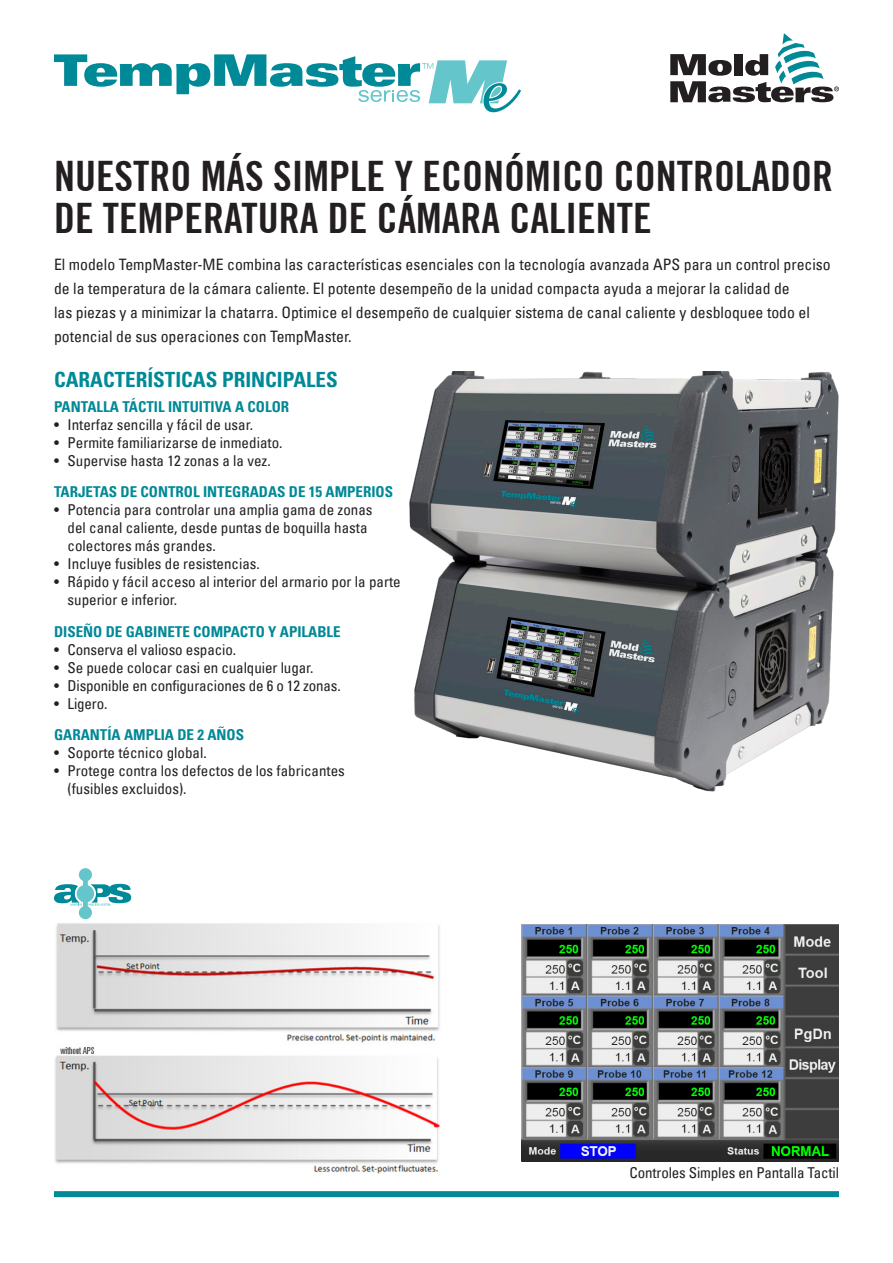
<style>
.page{position:relative;width:893px;height:1263px;background:#fff}
.page>*{position:absolute;margin:0;border:0;box-sizing:border-box;transform-origin:0 0}
.t1{font:700 condensed 42px/42px "Trade Gothic No.20";color:#231f20}
.sub_heads{font:21px "Univers Com 67 Bold Cond";color:#008996}
.green_intro_text{font:condensed 15.75px/24px "Univers Com 57";color:#231f20}
.body_text{font:condensed 15px/18px "Univers Com 57";color:#231f20}
.body_text-2{font:15px "Univers Com 67 Bold Cond";color:#008996}
</style>
<div class="page">
<div style="left:54px;top:1191px;width:785px;height:6px;background:#008996"></div>
<svg style="left:670px;top:33px;width:169px;height:69px"></svg>
<svg style="left:54px;top:54px;width:467px;height:58px"></svg>
<img style="left:522px;top:924px;width:317px;height:237px">
<img style="left:55px;top:923px;width:385px;height:251px">
<svg style="left:54px;top:868px;width:77px;height:51px"></svg>
<img style="left:409px;top:372px;width:430px;height:420px">
<p class="t1" style="left:54px;top:154px;width:781px">NUESTRO MÁS SIMPLE Y ECONÓMICO CONTROLADOR<br>DE TEMPERATURA DE CÁMARA CALIENTE</p>
<p class="green_intro_text" style="left:54px;top:252px;width:778px">El modelo TempMaster-ME combina las características esenciales con la tecnología avanzada APS para un control preciso de la temperatura de la cámara caliente. El potente desempeño de la unidad compacta ayuda a mejorar la calidad de<br>las piezas y a minimizar la chatarra. Optimice el desempeño de cualquier sistema de canal caliente y desbloquee todo el potencial de sus operaciones con TempMaster.</p>
<p class="sub_heads" style="left:54px;top:367px;width:285px">CARACTERÍSTICAS PRINCIPALES</p>
<p class="body_text-2" style="left:54px;top:397px;width:237px">PANTALLA TÁCTIL INTUITIVA A COLOR</p>
<p class="body_text" style="left:54px;top:415px;width:201px">• Interfaz sencilla y fácil de usar.</p>
<p class="body_text" style="left:54px;top:433px;width:230px">• Permite familiarizarse de inmediato.</p>
<p class="body_text" style="left:54px;top:451px;width:218px">• Supervise hasta 12 zonas a la vez.</p>
<p class="body_text-2" style="left:54px;top:483px;width:341px">TARJETAS DE CONTROL INTEGRADAS DE 15 AMPERIOS</p>
<p class="body_text" style="left:68px;top:501px;width:306px;text-indent:-14px">• Potencia para controlar una amplia gama de zonas del canal caliente, desde puntas de boquilla hasta colectores más grandes.</p>
<p class="body_text" style="left:54px;top:555px;width:207px">• Incluye fusibles de resistencias.</p>
<p class="body_text" style="left:68px;top:573px;width:335px;text-indent:-14px">• Rápido y fácil acceso al interior del armario por la parte superior e inferior.</p>
<p class="body_text-2" style="left:54px;top:622px;width:288px">DISEÑO DE GABINETE COMPACTO Y APILABLE</p>
<p class="body_text" style="left:54px;top:640px;width:184px">• Conserva el valioso espacio.</p>
<p class="body_text" style="left:54px;top:658px;width:261px">• Se puede colocar casi en cualquier lugar.</p>
<p class="body_text" style="left:54px;top:676px;width:288px">• Disponible en configuraciones de 6 o 12 zonas.</p>
<p class="body_text" style="left:54px;top:694px;width:55px">• Ligero.</p>
<p class="body_text-2" style="left:54px;top:726px;width:191px">GARANTÍA AMPLIA DE 2 AÑOS</p>
<p class="body_text" style="left:54px;top:744px;width:154px">• Soporte técnico global.</p>
<p class="body_text" style="left:68px;top:762px;width:279px;text-indent:-14px">• Protege contra los defectos de los fabricantes (fusibles excluidos).</p>
<p class="body_text" style="left:630px;top:1163px;width:211px">Controles Simples en Pantalla Tactil</p>
</div>
